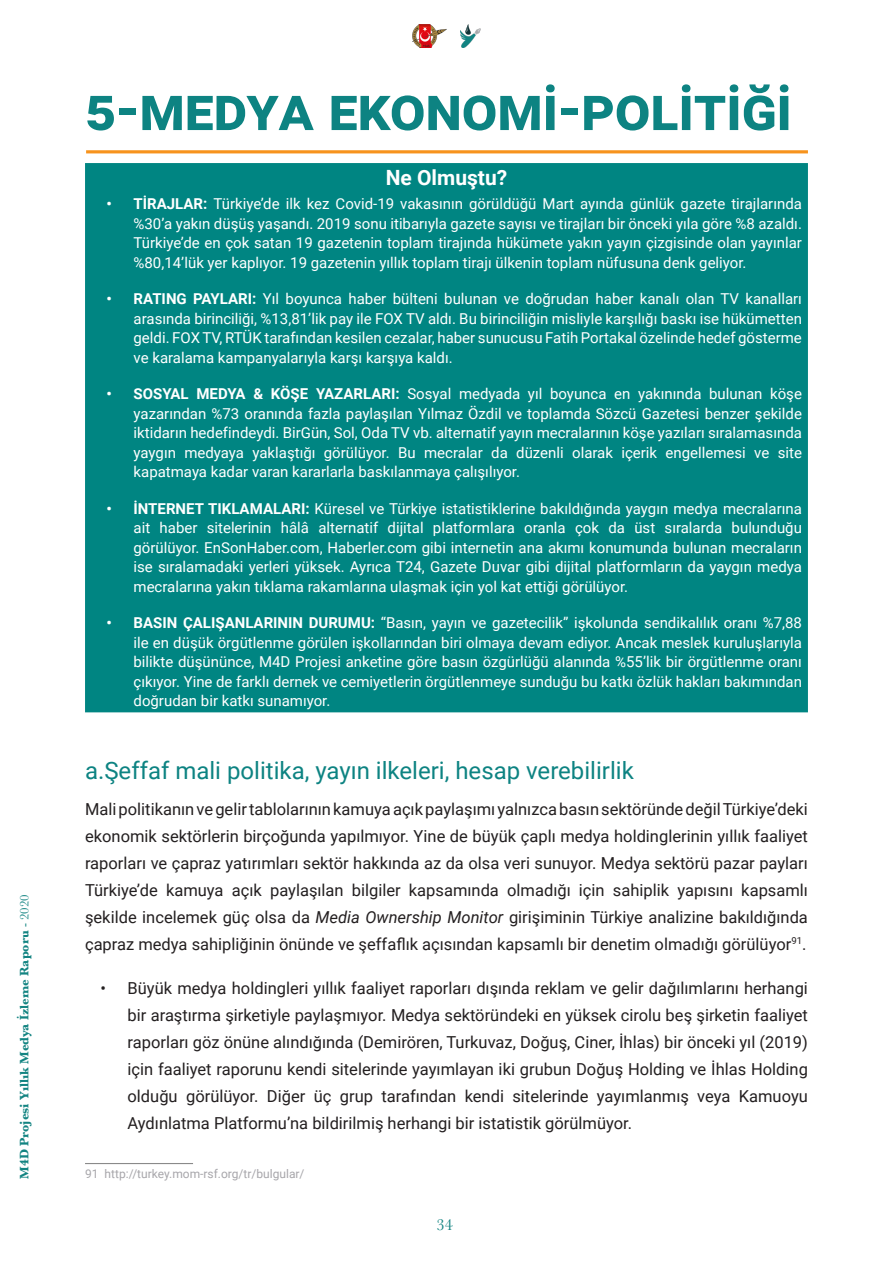
<style>
.page{position:relative;width:893px;height:1263px;background:#fff}
.page>*{position:absolute;margin:0;border:0;box-sizing:border-box;transform-origin:0 0}
.ANA_BAŞLIK{font:700 60px "Roboto";color:#0d8382}
._1__ALT_BAŞLIK{font:24px "Roboto";color:#0d8382}
.paragraf_metni{font:700 21px "Roboto";color:#fff}
.paragraf_metni-2{font:16.5px/27px "Roboto";color:#231f20;text-align:justify}
.t1{font:16.5px "Baskerville";color:#138482}
.t2{font:15px/19.5px "Roboto";color:#fff;text-align:justify}
.t3{font:700 12.75px "Baskerville";color:#138482}
.Dipnot{font:12px "Roboto";color:#a7a6aa}
.s1{font-weight:400}
.s2{font-weight:700}
.s3{font-style:italic}
</style>
<div class="page">
<img style="left:412px;top:25px;width:34px;height:23px">
<img style="left:461px;top:25px;width:20px;height:23px">
<div style="left:85px;top:163px;width:723px;height:549px;background:#008582"></div>
<hr style="left:85px;top:1163px;width:108px;height:1px;background:#8a8a8a">
<hr style="left:86px;top:150px;width:722px;height:3px;background:#f7931d">
<p class="t3" style="left:15px;top:1178px;width:285px;rotate:-90deg">M4D Projesi Yıllık Medya İzleme Raporu <span class="s1">- 2020</span></p>
<p class="ANA_BAŞLIK" style="left:85px;top:67px;width:708px">5-MEDYA EKONOMİ-POLİTİĞİ</p>
<p class="paragraf_metni" style="left:386px;top:163px;width:123px">Ne Olmuştu?</p>
<p class="t2" style="left:134px;top:194px;width:670px;text-indent:-27px"><span class="s2">• TİRAJLAR:</span> Türkiye’de ilk kez Covid-19 vakasının görüldüğü Mart ayında günlük gazete tirajlarında %30’a yakın düşüş yaşandı. 2019 sonu itibarıyla gazete sayısı ve tirajları bir önceki yıla göre %8 azaldı.<br>Türkiye’de en çok satan 19 gazetenin toplam tirajında hükümete yakın yayın çizgisinde olan yayınlar %80,14’lük yer kaplıyor. 19 gazetenin yıllık toplam tirajı ülkenin toplam nüfusuna denk geliyor.</p>
<p class="t2" style="left:134px;top:289px;width:670px;text-indent:-27px"><span class="s2">• RATING PAYLARI:</span> Yıl boyunca haber bülteni bulunan ve doğrudan haber kanalı olan TV kanalları arasında birinciliği, %13,81’lik pay ile FOX TV aldı. Bu birinciliğin misliyle karşılığı baskı ise hükümetten geldi. FOX TV, RTÜK tarafından kesilen cezalar, haber sunucusu Fatih Portakal özelinde hedef gösterme ve karalama kampanyalarıyla karşı karşıya kaldı.</p>
<p class="t2" style="left:134px;top:384px;width:670px;text-indent:-27px"><span class="s2">• SOSYAL MEDYA &amp; KÖŞE YAZARLARI:</span> Sosyal medyada yıl boyunca en yakınında bulunan köşe yazarından %73 oranında fazla paylaşılan Yılmaz Özdil ve toplamda Sözcü Gazetesi benzer şekilde iktidarın hedefindeydi. BirGün, Sol, Oda TV vb. alternatif yayın mecralarının köşe yazıları sıralamasında yaygın medyaya yaklaştığı görülüyor. Bu mecralar da düzenli olarak içerik engellemesi ve site kapatmaya kadar varan kararlarla baskılanmaya çalışılıyor.</p>
<p class="t2" style="left:134px;top:498px;width:670px;text-indent:-27px"><span class="s2">• İNTERNET TIKLAMALARI:</span> Küresel ve Türkiye istatistiklerine bakıldığında yaygın medya mecralarına ait haber sitelerinin hâlâ alternatif dijital platformlara oranla çok da üst sıralarda bulunduğu görülüyor. EnSonHaber.com, Haberler.com gibi internetin ana akımı konumunda bulunan mecraların ise sıralamadaki yerleri yüksek. Ayrıca T24, Gazete Duvar gibi dijital platformların da yaygın medya mecralarına yakın tıklama rakamlarına ulaşmak için yol kat ettiği görülüyor.</p>
<p class="t2" style="left:134px;top:613px;width:670px;text-indent:-27px"><span class="s2">• BASIN ÇALIŞANLARININ DURUMU:</span> “Basın, yayın ve gazetecilik” işkolunda sendikalılık oranı %7,88 ile en düşük örgütlenme görülen işkollarından biri olmaya devam ediyor. Ancak meslek kuruluşlarıyla bilikte düşününce, M4D Projesi anketine göre basın özgürlüğü alanında %55’lik bir örgütlenme oranı çıkıyor. Yine de farklı dernek ve cemiyetlerin örgütlenmeye sunduğu bu katkı özlük hakları bakımından doğrudan bir katkı sunamıyor.</p>
<p class="_1__ALT_BAŞLIK" style="left:85px;top:754px;width:550px">a.Şeffaf mali politika, yayın ilkeleri, hesap verebilirlik</p>
<p class="paragraf_metni-2" style="left:85px;top:795px;width:724px">Mali politikanın ve gelir tablolarının kamuya açık paylaşımı yalnızca basın sektöründe değil Türkiye’deki ekonomik sektörlerin birçoğunda yapılmıyor. Yine de büyük çaplı medya holdinglerinin yıllık faaliyet raporları ve çapraz yatırımları sektör hakkında az da olsa veri sunuyor. Medya sektörü pazar payları Türkiye’de kamuya açık paylaşılan bilgiler kapsamında olmadığı için sahiplik yapısını kapsamlı şekilde incelemek güç olsa da <span class="s3">Media Ownership Monitor</span> girişiminin Türkiye analizine bakıldığında çapraz medya sahipliğinin önünde ve şeffaflık açısından kapsamlı bir denetim olmadığı görülüyor<sup>91</sup>.</p>
<p class="paragraf_metni-2" style="left:128px;top:974px;width:682px;text-indent:-27px">• Büyük medya holdingleri yıllık faaliyet raporları dışında reklam ve gelir dağılımlarını herhangi bir araştırma şirketiyle paylaşmıyor. Medya sektöründeki en yüksek cirolu beş şirketin faaliyet raporları göz önüne alındığında (Demirören, Turkuvaz, Doğuş, Ciner, İhlas) bir önceki yıl (2019) için faaliyet raporunu kendi sitelerinde yayımlayan iki grubun Doğuş Holding ve İhlas Holding olduğu görülüyor. Diğer üç grup tarafından kendi sitelerinde yayımlanmış veya Kamuoyu Aydınlatma Platformu’na bildirilmiş herhangi bir istatistik görülmüyor.</p>
<p class="Dipnot" style="left:85px;top:1165px;width:221px">91 http://turkey.mom-rsf.org/tr/bulgular/</p>
<p class="t1" style="left:436px;top:1214px;width:18px">34</p>
</div>
